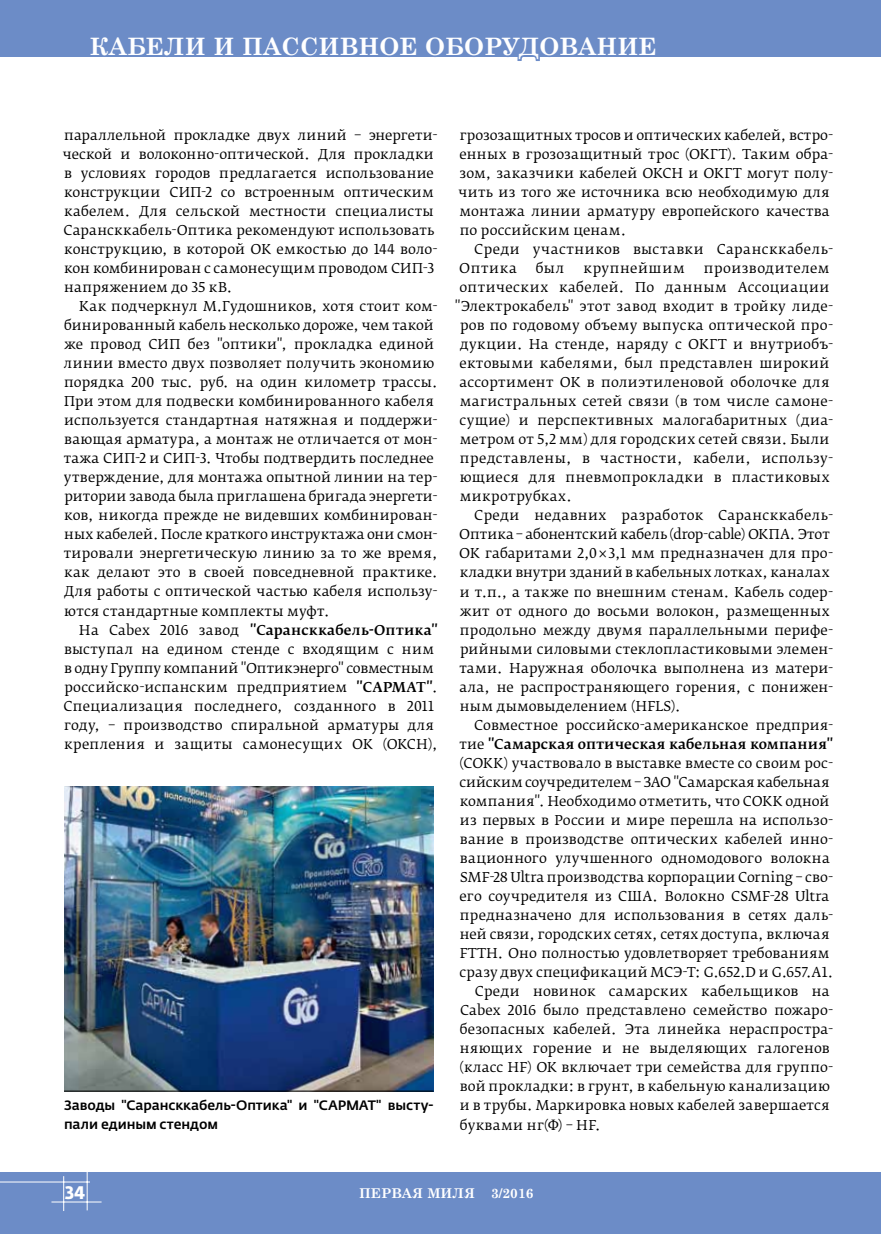
<style>
.page{position:relative;width:881px;height:1234px;background:#fff}
.page>*{position:absolute;margin:0;border:0;box-sizing:border-box;transform-origin:0 0}
.t1{font:700 24px "Century Schoolbook";color:#fff}
.t2{font:700 18px "Fedra Sans Pro";color:#fff}
.t3{font:13.5px/19px "Fedra Serif B Pro";letter-spacing:.01em;color:#000}
.t4{font:13.5px "Fedra Serif B Pro";letter-spacing:.03em;color:#000}
.t5{font:13.5px/19px "Fedra Serif B Pro";letter-spacing:.04em;color:#000}
.t6{font:500 13.5px/19px "Fedra Sans Pro";letter-spacing:-.005em;color:#000}
.t7{font:500 13.5px "Fedra Serif B Pro";letter-spacing:.01em;color:#000}
.t8{font:700 13.5px "Century Schoolbook";color:#fff}
.s1{font-weight:500}
.s2{font-weight:400}
</style>
<div class="page">
<div style="left:0;top:0;width:880px;height:57px;background:#6c8cc7"></div>
<div style="left:0;top:1172px;width:880px;height:61px;background:#6c8cc7"></div>
<hr style="left:51px;top:1201px;width:50px;height:1px;background:#fff">
<hr style="left:87px;top:1171px;width:1px;height:39px;background:#fff">
<hr style="left:63px;top:1175px;width:1px;height:35px;background:#fff">
<hr style="left:0;top:1181px;width:90px;height:1px;background:#fff">
<img style="left:64px;top:786px;width:369px;height:304px">
<hr style="left:64px;top:1090px;width:369px;height:1px;background:#000">
<h1 class="t1" style="left:89px;top:28px;width:568px">Кабели и пассивное оборудование</h1>
<p class="t3" style="left:63px;top:125px;width:376px">параллельной прокладке двух линий – энергети&shy;ческой и волоконно-оптической. Для прокладки в условиях городов предлагается использование конструкции СИП-2 со встроенным оптическим кабелем. Для сельской местности специалисты Сарансккабель-Оптика рекомендуют использовать конструкцию, в которой ОК емкостью до 144 воло&shy;кон комбинирован с самонесущим проводом СИП-3 напряжением до 35 кВ.</p>
<p class="t3" style="left:64px;top:296px;width:375px;text-indent:16px">Как подчеркнул М.Гудошников, хотя стоит ком&shy;бинированный кабель несколько дороже, чем такой же провод СИП без "оптики", прокладка единой линии вместо двух позволяет получить экономию порядка 200 тыс. руб. на один километр трассы.<br>При этом для подвески комбинированного кабеля используется стандартная натяжная и поддержи&shy;вающая арматура, а монтаж не отличается от мон&shy;тажа СИП-2 и СИП-3. Чтобы подтвердить последнее утверждение, для монтажа опытной линии на тер&shy;ритории завода была приглашена бригада энергети&shy;ков, никогда прежде не видевших комбинирован&shy;ных кабелей. После краткого инструктажа они смон&shy;тировали энергетическую линию за то же время, как делают это в своей повседневной практике.<br>Для работы с оптической частью кабеля использу&shy;ются стандартные комплекты муфт.</p>
<p class="t3" style="left:64px;top:620px;width:376px;text-indent:16px">На Cabex 2016 завод <span class="s1">"Сарансккабель-Оптика" </span>выступал на едином стенде с входящим с ним в одну Группу компаний "Оптикэнерго" совместным российско-испанским предприятием <span class="s1">"САРМАТ"</span>.<br>Специализация последнего, созданного в 2011 году, – производство спиральной арматуры для крепления и защиты самонесущих ОК (ОКСН),</p>
<p class="t6" style="left:64px;top:1095px;width:371px">Заводы "Сарансккабель-Оптика" и "САРМАТ" высту&shy;пали единым стендом</p>
<p class="t3" style="left:458px;top:125px;width:376px">грозозащитных тросов и оптических кабелей, встро&shy;енных в грозозащитный трос (ОКГТ). Таким обра&shy;зом, заказчики кабелей ОКСН и ОКГТ могут полу&shy;чить из того же источника всю необходимую для монтажа линии арматуру европейского качества по российским ценам.</p>
<p class="t5" style="left:459px;top:239px;width:375px;text-indent:15px">Среди участников выставки Сарансккабель-<br>Оптика</p>
<p class="t3" style="left:535px;top:258px;width:30px">был</p>
<p class="t5" style="left:583px;top:258px;width:103px">крупнейшим</p>
<p class="t5" style="left:703px;top:258px;width:127px">производителем</p>
<p class="t4" style="left:459px;top:279px;width:371px">оптических кабелей. По данным Ассоциации</p>
<p class="t3" style="left:454px;top:296px;width:380px">"Электрокабель" этот завод входит в тройку лиде-</p>
<p class="t3" style="left:460px;top:316px;width:374px">ров по годовому объему выпуска оптической про-</p>
<p class="t4" style="left:460px;top:336px;width:374px">дукции. На стенде, наряду с ОКГТ и внутриобъ-</p>
<p class="t4" style="left:459px;top:355px;width:371px">ектовыми кабелями, был представлен широкий</p>
<p class="t3" style="left:459px;top:373px;width:371px">ассортимент ОК в полиэтиленовой оболочке для</p>
<p class="t3" style="left:459px;top:392px;width:375px">магистральных сетей связи (в том числе самоне-</p>
<p class="t3" style="left:459px;top:411px;width:375px">сущие) и перспективных малогабаритных (диа-</p>
<p class="t3" style="left:459px;top:430px;width:371px">метром от 5,2 мм) для городских сетей связи. Были</p>
<p class="t4" style="left:459px;top:450px;width:374px">представлены, в частности, кабели, использу-</p>
<p class="t4" style="left:459px;top:469px;width:371px">ющиеся для пневмопрокладки в пластиковых</p>
<p class="t4" style="left:459px;top:488px;width:114px">микротрубках.</p>
<p class="t3" style="left:474px;top:506px;width:360px">Среди недавних разработок Сарансккабель-</p>
<p class="t3" style="left:459px;top:525px;width:372px">Оптика – абонентский кабель (drop-cable) ОКПА. Этот</p>
<p class="t3" style="left:459px;top:544px;width:375px">ОК габаритами 2,0×3,1 мм предназначен для про-</p>
<p class="t3" style="left:459px;top:563px;width:371px">кладки внутри зданий в кабельных лотках, каналах</p>
<p class="t3" style="left:459px;top:582px;width:374px">и т.п., а также по внешним стенам. Кабель содер-</p>
<p class="t3" style="left:460px;top:601px;width:371px">жит от одного до восьми волокон, размещенных</p>
<p class="t3" style="left:459px;top:620px;width:374px">продольно между двумя параллельными перифе-</p>
<p class="t3" style="left:460px;top:639px;width:374px">рийными силовыми стеклопластиковыми элемен-</p>
<p class="t3" style="left:459px;top:658px;width:375px">тами. Наружная оболочка выполнена из матери-</p>
<p class="t3" style="left:459px;top:677px;width:375px">ала, не распространяющего горения, с понижен-</p>
<p class="t3" style="left:459px;top:696px;width:222px">ным дымовыделением (HFLS).</p>
<p class="t3" style="left:474px;top:715px;width:360px">Совместное российско-американское предприя-</p>
<p class="t7" style="left:459px;top:735px;width:375px"><span class="s2">тие</span> "Самарская оптическая кабельная компания"</p>
<p class="t3" style="left:459px;top:753px;width:375px">(СОКК) участвовало в выставке вместе со своим рос-</p>
<p class="t3" style="left:459px;top:772px;width:371px">сийским соучредителем – ЗАО "Самарская кабельная</p>
<p class="t3" style="left:459px;top:791px;width:371px">компания". Необходимо отметить, что СОКК одной</p>
<p class="t3" style="left:459px;top:810px;width:374px">из первых в России и мире перешла на использо-</p>
<p class="t3" style="left:459px;top:829px;width:374px">вание в производстве оптических кабелей инно-</p>
<p class="t3" style="left:459px;top:848px;width:371px">вационного улучшенного одномодового волокна</p>
<p class="t3" style="left:460px;top:867px;width:374px">SMF-28 Ultra производства корпорации Corning – сво-</p>
<p class="t3" style="left:459px;top:886px;width:371px">его соучредителя из США. Волокно CSMF-28 Ultra</p>
<p class="t3" style="left:459px;top:905px;width:374px">предназначено для использования в сетях даль-</p>
<p class="t3" style="left:459px;top:924px;width:371px">ней связи, городских сетях, сетях доступа, включая</p>
<p class="t3" style="left:459px;top:943px;width:371px">FTTH. Оно полностью удовлетворяет требованиям</p>
<p class="t3" style="left:459px;top:962px;width:375px">сразу двух спецификаций МСЭ-Т: G.652.D и G.657.A1.</p>
<p class="t3" style="left:474px;top:981px;width:356px">Среди новинок самарских кабельщиков на</p>
<p class="t3" style="left:460px;top:1000px;width:374px">Cabex 2016 было представлено семейство пожаро-</p>
<p class="t3" style="left:460px;top:1019px;width:373px">безопасных кабелей. Эта линейка нераспростра-</p>
<p class="t3" style="left:459px;top:1038px;width:371px">няющих горение и не выделяющих галогенов</p>
<p class="t3" style="left:459px;top:1057px;width:375px">(класс HF) ОК включает три семейства для группо-</p>
<p class="t3" style="left:459px;top:1076px;width:371px">вой прокладки: в грунт, в кабельную канализацию</p>
<p class="t3" style="left:459px;top:1095px;width:371px">и в трубы. Маркировка новых кабелей завершается</p>
<p class="t3" style="left:460px;top:1114px;width:142px">буквами нг(Ф) – HF.</p>
<h2 class="t2" style="left:65px;top:1180px;width:22px">34</h2>
<p class="t8" style="left:359px;top:1181px;width:176px">ПЕРВАЯ МИЛЯ 3/2016</p>
</div>
